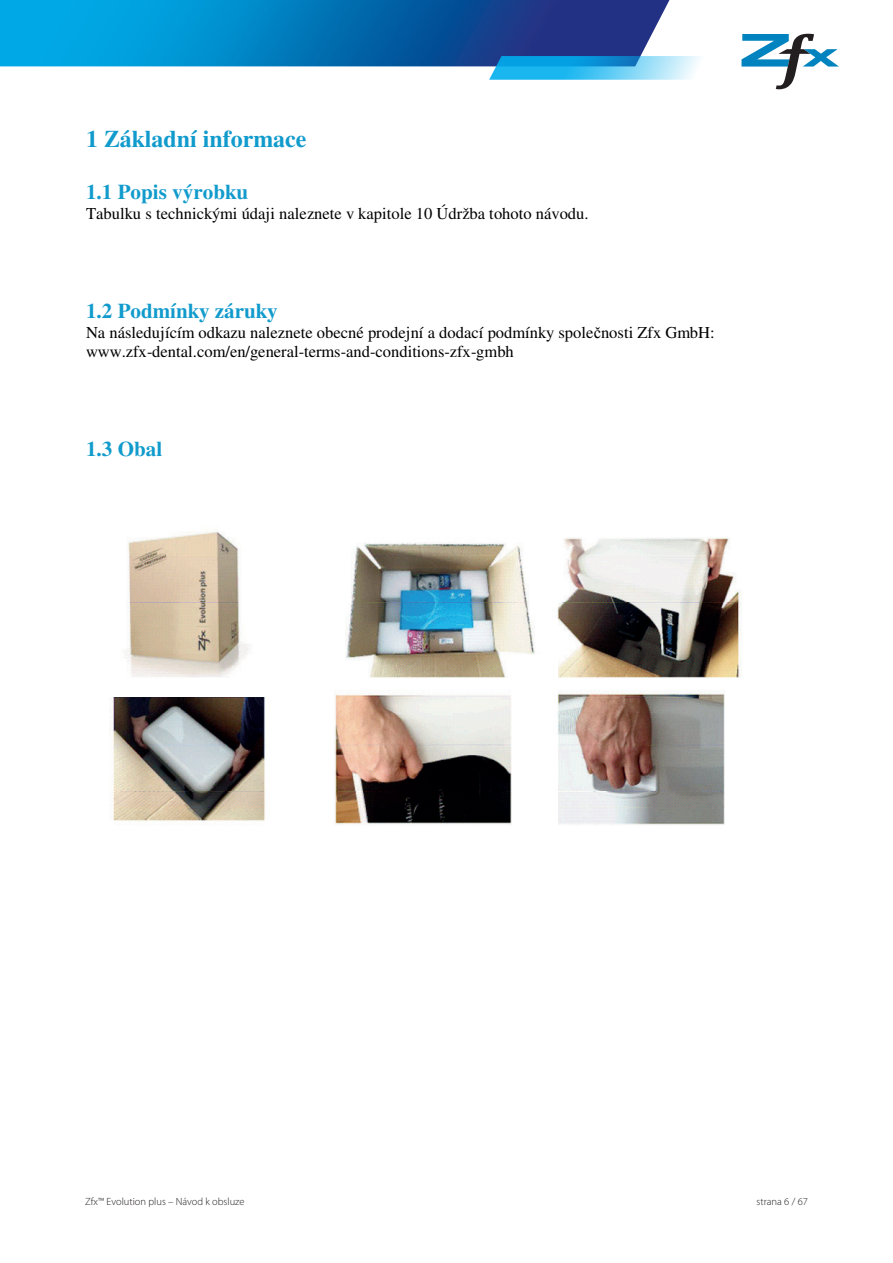
<style>
.page{position:relative;width:893px;height:1263px;background:#fff}
.page>*{position:absolute;margin:0;border:0;box-sizing:border-box;transform-origin:0 0}
.t1{font:700 24px "Times";color:#119bcc}
.t2{font:700 21px "Times";color:#119bcc}
.t3{font:16.5px/19px "Times";color:#000001}
.t4{font:300 10.5px "Myriad Pro";color:#231f20}
.s1{font-family:"Times New Roman"}
</style>
<div class="page">
<svg style="left:0;top:0;width:670px;height:66px;background:#0876b9"></svg>
<svg style="left:489px;top:34px;width:350px;height:55px"></svg>
<img style="left:109px;top:529px;width:633px;height:297px">
<h1 class="t1" style="left:86px;top:124px;width:222px">1 Základní informace</h1>
<p class="t2" style="left:86px;top:180px;width:164px">1.1 Popis výrobku</p>
<p class="t3" style="left:86px;top:204px;width:504px">Tabulku s technickými údaji naleznete v kapitole 10 Údržba tohoto návodu.</p>
<p class="t2" style="left:86px;top:299px;width:193px">1.2 Podmínky záruky</p>
<p class="t3" style="left:86px;top:323px;width:630px">Na následujícím odkazu naleznete obecné prodejní a dodací podmínky spole<span class="s1">č</span>nosti Zfx GmbH: www.zfx-dental.com/en/general-terms-and-conditions-zfx-gmbh</p>
<p class="t2" style="left:86px;top:437px;width:78px">1.3 Obal</p>
<p class="t4" style="left:85px;top:1195px;width:161px">Zfx™ Evolution plus – Návod k obsluze</p>
<p class="t4" style="left:756px;top:1195px;width:53px">strana 6 / 67</p>
</div>
